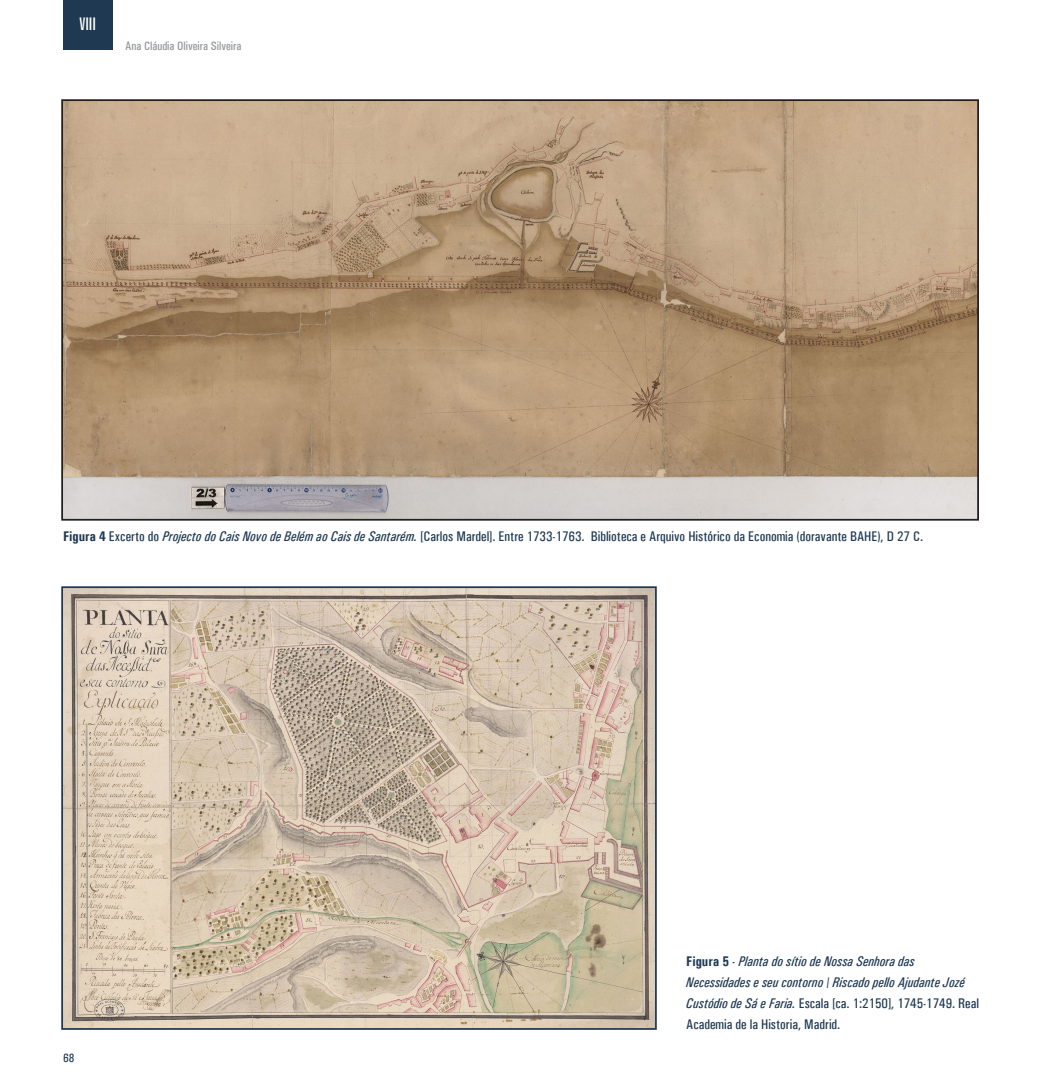
<style>
.page{position:relative;width:1042px;height:1092px;background:#fff}
.page>*{position:absolute;margin:0;border:0;box-sizing:border-box;transform-origin:0 0}
.t1{font:extra-condensed 17.5px "Zurich BT";color:#fff}
.legenda{font:italic 500 condensed 14px/21px "Univers";color:#1f3952}
.legenda-2{font:500 condensed 14px "Univers";color:#1f3952}
.t2{font:500 condensed 12.25px "Univers";color:#939598}
.t3{font:500 condensed 12.25px "Univers";color:#1f3952}
.s1{font-weight:700}
.s2{font-style:italic}
.s3{font-weight:700;font-style:normal}
.s4{font-style:normal}
</style>
<div class="page">
<div style="left:63px;top:0;width:50px;height:50px;background:#1f3952"></div>
<img style="left:64px;top:589px;width:590px;height:437px">
<div style="left:61px;top:586px;width:596px;height:443px;border:2px solid #1f3952"></div>
<img style="left:64px;top:102px;width:912px;height:415px">
<div style="left:61px;top:99px;width:918px;height:421px;border:2px solid #231f20"></div>
<p class="t1" style="left:80px;top:14px;width:18px">VIII</p>
<p class="t2" style="left:125px;top:38px;width:118px">Ana Cláudia Oliveira Silveira</p>
<p class="legenda-2" style="left:63px;top:528px;width:861px"><span class="s1">Figura 4</span> Excerto do <span class="s2">Projecto do Cais Novo de Belém ao Cais de Santarém.</span> [Carlos Mardel]. Entre 1733-1763. Biblioteca e Arquivo Histórico da Economia (doravante BAHE), D 27 C.</p>
<p class="t3" style="left:63px;top:1050px;width:13px">68</p>
<p class="legenda" style="left:686px;top:950px;width:294px"><span class="s3">Figura 5</span> <span class="s4">-</span> Planta do sítio de Nossa Senhora das Necessidades e seu contorno <span class="s4">/</span> Riscado pello Ajudante Jozé Custódio de Sá e Faria. <span class="s4">Escala [ca. 1:2150], 1745-1749. Real Academia de la Historia, Madrid.</span></p>
</div>
